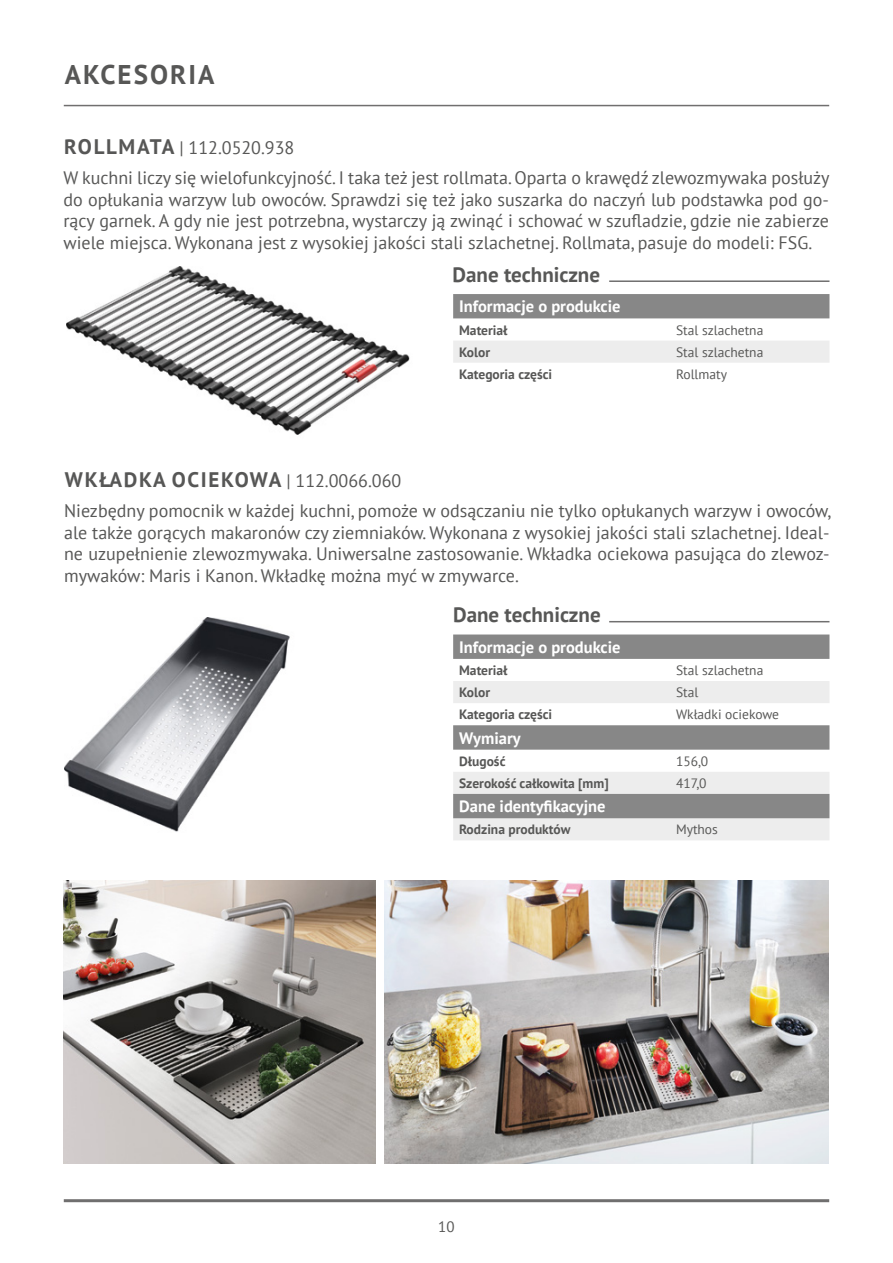
<style>
.page{position:relative;width:893px;height:1263px;background:#fff}
.page>*{position:absolute;margin:0;border:0;box-sizing:border-box;transform-origin:0 0}
.t1{font:700 27px "PT Sans";letter-spacing:.075em;color:#575756}
.t2{font:700 21px "PT Sans";color:#575756}
.t3{font:700 21px "PT Sans";letter-spacing:.08em;color:#575756}
.t4{font:18px/21.6px "PT Sans";color:#575756;text-align:justify}
.t5{font:700 16.5px "PT Sans";color:#fff}
.t6{font:15px "PT Sans";color:#575756}
.t7{font:700 13.5px "PT Sans";color:#575756}
.t8{font:13.5px "PT Sans";color:#575756}
.s1{font-weight:700;font-size:21px}
.s2{font-weight:400;font-size:18px}
</style>
<div class="page">
<hr style="left:64px;top:105px;width:765px;height:1px;background:#706f6f">
<hr style="left:64px;top:1199px;width:765px;height:3px;background:#706f6f">
<img style="left:384px;top:880px;width:444px;height:284px">
<hr style="left:609px;top:621px;width:220px;height:1px;background:#706f6f">
<svg style="left:453px;top:634px;width:376px;height:25px;background:#8a8a8a"></svg>
<svg style="left:453px;top:681px;width:376px;height:159px;fill:#ededed"></svg>
<svg style="left:453px;top:725px;width:376px;height:25px;background:#8a8a8a"></svg>
<div style="left:453px;top:794px;width:376px;height:24px;background:#878787"></div>
<img style="left:64px;top:618px;width:226px;height:214px">
<img style="left:67px;top:266px;width:343px;height:169px">
<hr style="left:609px;top:280px;width:220px;height:2px;background:#706f6f">
<div style="left:453px;top:294px;width:376px;height:24px;background:#878787"></div>
<div style="left:453px;top:341px;width:376px;height:22px;background:#ededed"></div>
<img style="left:64px;top:880px;width:312px;height:284px">
<h1 class="t1" style="left:65px;top:57px;width:151px">AKCESORIA</h1>
<p class="t4" style="left:63px;top:132px;width:768px;line-height:30px"><span class="s1">ROLLMATA</span> | 112.0520.938<br>W kuchni liczy się wielofunkcyjność. I taka też jest rollmata. Oparta o krawędź zlewozmywaka posłuży</p>
<p class="t4" style="left:63px;top:188px;width:767px">do opłukania warzyw lub owoców. Sprawdzi się też jako suszarka do naczyń lub podstawka pod go&shy;rący garnek. A gdy nie jest potrzebna, wystarczy ją zwinąć i schować w szufladzie, gdzie nie zabierze wiele miejsca. Wykonana jest z wysokiej jakości stali szlachetnej. Rollmata, pasuje do modeli: FSG.</p>
<p class="t2" style="left:453px;top:261px;width:149px">Dane techniczne</p>
<p class="t5" style="left:459px;top:296px;width:163px">Informacje o produkcie</p>
<p class="t7" style="left:459px;top:321px;width:50px">Materiał</p>
<p class="t8" style="left:676px;top:321px;width:89px">Stal szlachetna</p>
<p class="t7" style="left:459px;top:343px;width:32px">Kolor</p>
<p class="t8" style="left:676px;top:343px;width:89px">Stal szlachetna</p>
<p class="t7" style="left:459px;top:365px;width:95px">Kategoria części</p>
<p class="t8" style="left:676px;top:365px;width:53px">Rollmaty</p>
<p class="t3" style="left:65px;top:466px;width:338px">WKŁADKA OCIEKOWA <span class="s2">| 112.0066.060</span></p>
<p class="t4" style="left:64px;top:499px;width:768px">Niezbędny pomocnik w każdej kuchni, pomoże w odsączaniu nie tylko opłukanych warzyw i owoców, ale także gorących makaronów czy ziemniaków. Wykonana z wysokiej jakości stali szlachetnej. Ideal&shy;ne uzupełnienie zlewozmywaka. Uniwersalne zastosowanie. Wkładka ociekowa pasująca do zlewoz&shy;mywaków: Maris i Kanon. Wkładkę można myć w zmywarce.</p>
<p class="t2" style="left:453px;top:601px;width:149px">Dane techniczne</p>
<p class="t5" style="left:459px;top:636px;width:163px">Informacje o produkcie</p>
<p class="t7" style="left:459px;top:661px;width:50px">Materiał</p>
<p class="t8" style="left:676px;top:662px;width:89px">Stal szlachetna</p>
<p class="t7" style="left:459px;top:683px;width:32px">Kolor</p>
<p class="t8" style="left:676px;top:684px;width:24px">Stal</p>
<p class="t7" style="left:459px;top:705px;width:95px">Kategoria części</p>
<p class="t8" style="left:676px;top:706px;width:105px">Wkładki ociekowe</p>
<p class="t5" style="left:459px;top:727px;width:63px">Wymiary</p>
<p class="t7" style="left:459px;top:752px;width:48px">Długość</p>
<p class="t8" style="left:676px;top:752px;width:34px">156,0</p>
<p class="t7" style="left:459px;top:774px;width:151px">Szerokość całkowita [mm]</p>
<p class="t8" style="left:676px;top:774px;width:32px">417,0</p>
<p class="t5" style="left:459px;top:795px;width:148px">Dane identyfikacyjne</p>
<p class="t7" style="left:459px;top:821px;width:113px">Rodzina produktów</p>
<p class="t8" style="left:676px;top:821px;width:43px">Mythos</p>
<p class="t6" style="left:438px;top:1217px;width:18px">10</p>
</div>
